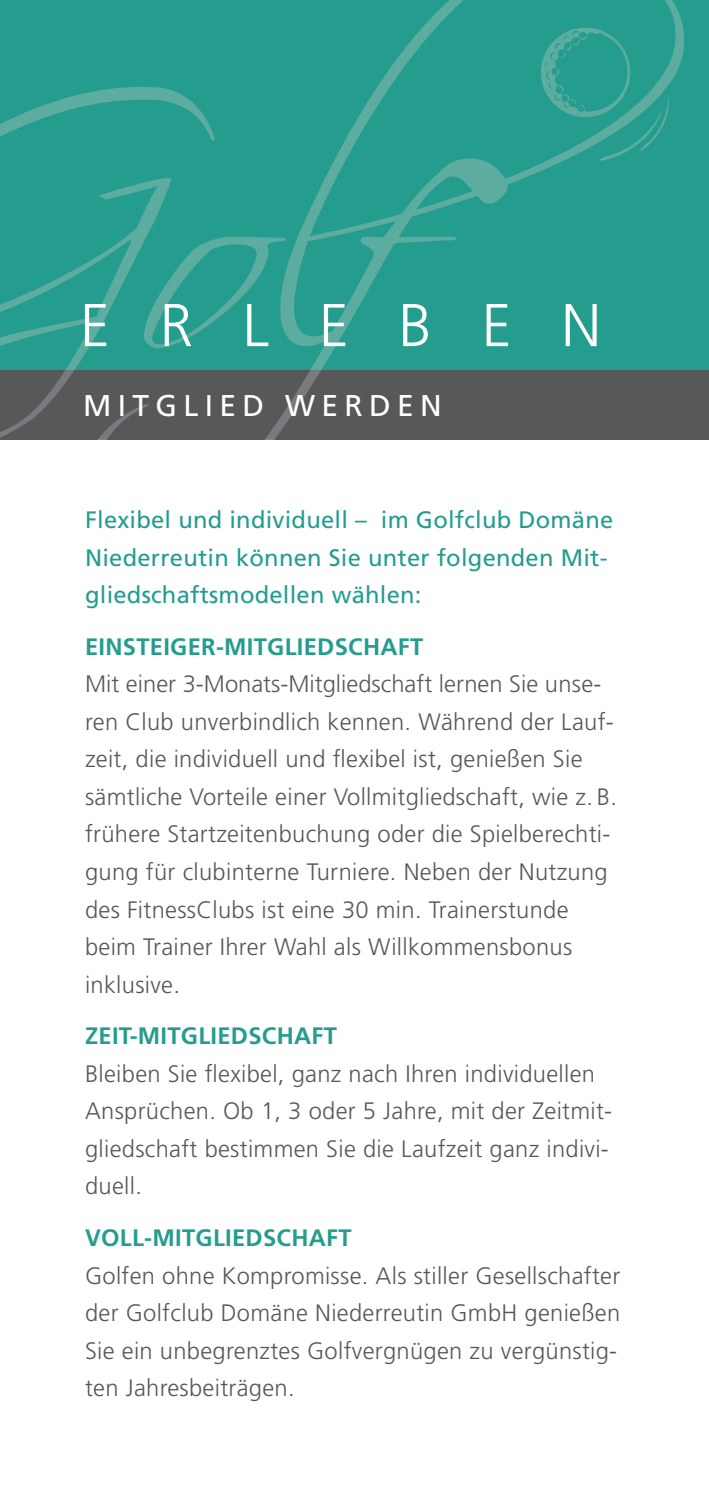
<style>
.page{position:relative;width:709px;height:1489px;background:#fff}
.page>*{position:absolute;margin:0;border:0;box-sizing:border-box;transform-origin:0 0}
.t1{font:300 60.25px "Frutiger";letter-spacing:.82em;color:#fff}
.t2{font:30px "Frutiger";letter-spacing:.21em;color:#fff}
.t3{font:300 23.75px/37.5px "Frutiger";letter-spacing:.01em;color:#57585a}
.t4{font:23.75px/37.5px "Frutiger";letter-spacing:.01em;color:#249d8e}
.t5{font:700 23.75px "Frutiger";letter-spacing:.01em;color:#249d8e}
</style>
<div class="page">
<div style="left:0;top:0;width:709px;height:382px;background:#249d8e"></div>
<div style="left:0;top:370px;width:709px;height:69px;background:#57585a"></div>
<svg style="left:286px;top:0;width:399px;height:370px"></svg>
<svg style="left:222px;top:370px;width:99px;height:70px"></svg>
<svg style="left:82px;top:404px;width:68px;height:36px"></svg>
<svg style="left:0;top:87px;width:215px;height:283px"></svg>
<svg style="left:0;top:370px;width:74px;height:67px"></svg>
<svg style="left:105px;top:200px;width:181px;height:148px"></svg>
<svg style="left:541px;top:28px;width:132px;height:133px"></svg>
<h1 class="t1" style="left:80px;top:291px;width:523px">ERLEBEN</h1>
<p class="t2" style="left:83px;top:388px;width:360px">MITGLIED WERDEN</p>
<p class="t4" style="left:85px;top:501px;width:530px">Flexibel und individuell – im Golfclub Domäne<br>Niederreutin können Sie unter folgenden Mit&shy;gliedschaftsmodellen wählen:</p>
<p class="t5" style="left:85px;top:632px;width:340px">EINSTEIGER-MITGLIEDSCHAFT</p>
<p class="t3" style="left:85px;top:665px;width:533px">Mit einer 3-Monats-Mitgliedschaft lernen Sie unse&shy;ren Club unverbindlich kennen. Während der Lauf&shy;zeit, die individuell und flexibel ist, genießen Sie sämtliche Vorteile einer Vollmitgliedschaft, wie z. B. frühere Startzeitenbuchung oder die Spielberechti&shy;gung für clubinterne Turniere. Neben der Nutzung des FitnessClubs ist eine 30 min. Trainerstunde beim Trainer Ihrer Wahl als Willkommensbonus inklusive.</p>
<p class="t5" style="left:85px;top:1021px;width:253px">ZEIT-MITGLIEDSCHAFT</p>
<p class="t3" style="left:85px;top:1055px;width:528px">Bleiben Sie flexibel, ganz nach Ihren individuellen Ansprüchen. Ob 1, 3 oder 5 Jahre, mit der Zeitmit&shy;gliedschaft bestimmen Sie die Laufzeit ganz indivi&shy;duell.</p>
<p class="t5" style="left:85px;top:1223px;width:268px">VOLL-MITGLIEDSCHAFT</p>
<p class="t3" style="left:85px;top:1256px;width:537px">Golfen ohne Kompromisse. Als stiller Gesellschafter der Golfclub Domäne Niederreutin GmbH genießen Sie ein unbegrenztes Golfvergnügen zu vergünstig&shy;ten Jahresbeiträgen.</p>
</div>
